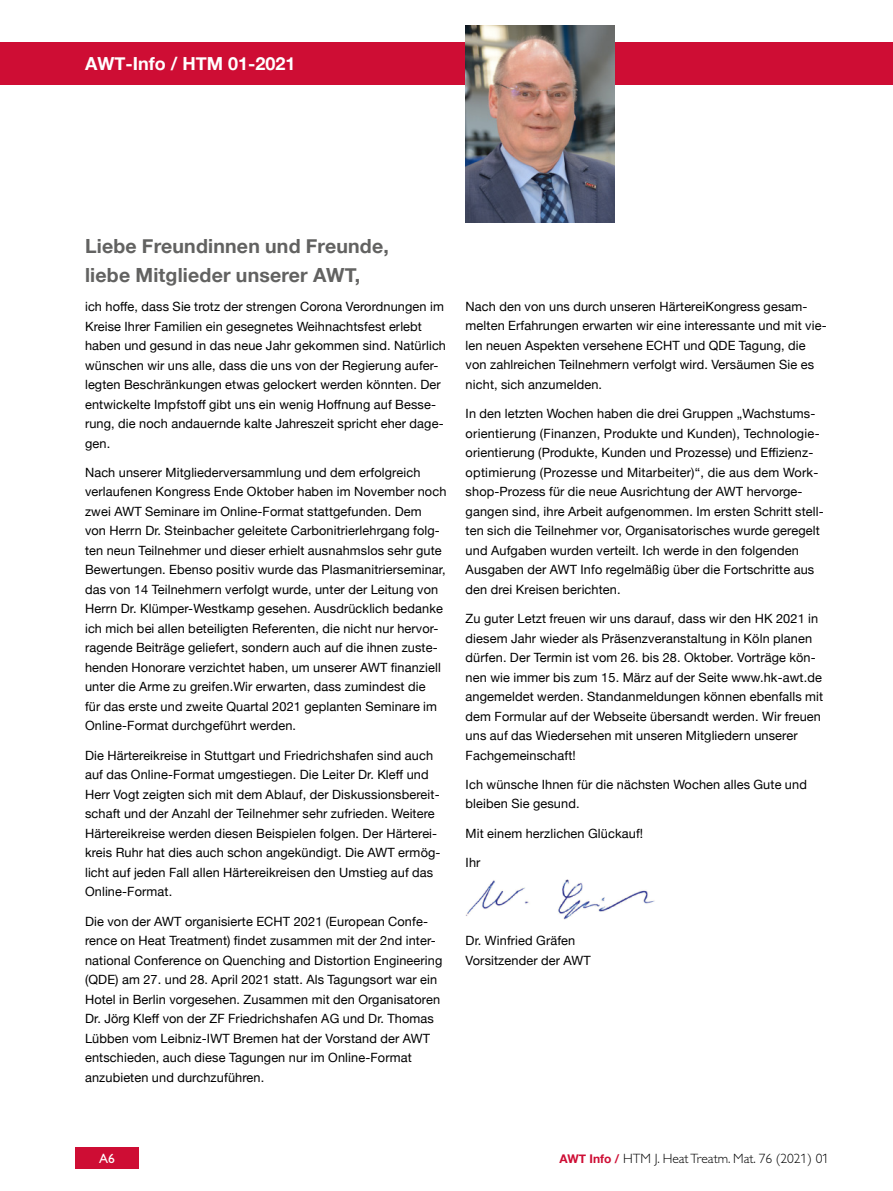
<style>
.page{position:relative;width:893px;height:1191px;background:#fff}
.page>*{position:absolute;margin:0;border:0;box-sizing:border-box;transform-origin:0 0}
.t1{font:700 19.5px/29.2px "Helvetica Neue";letter-spacing:.01em;color:#626261}
.t2{font:700 18px "Helvetica Neue";color:#fff}
.t3{font:13.5px "Gill Sans HTM Light";color:#000}
.t4{font:13.5px "Gill Sans HTM Regular";color:#fff}
.t5{font:12.75px/19.5px "Helvetica Neue";letter-spacing:.01em;color:#000}
.s1{font-family:"Helvetica Neue";font-weight:700;font-size:12px;color:#ce0d34}
</style>
<div class="page">
<img style="left:466px;top:879px;width:189px;height:41px">
<div style="left:0;top:43px;width:893px;height:42px;background:#ce0d34"></div>
<div style="left:75px;top:1147px;width:64px;height:21px;background:#ce0d34"></div>
<img style="left:466px;top:25px;width:148px;height:198px">
<h2 class="t2" style="left:85px;top:50px;width:212px">AWT-Info / HTM 01-2021</h2>
<h1 class="t1" style="left:85px;top:231px;width:305px">Liebe Freundinnen und Freunde, liebe Mitglieder unserer AWT,</h1>
<p class="t5" style="left:85px;top:297px;width:362px">ich hoffe, dass Sie trotz der strengen Corona Verordnungen im Kreise Ihrer Familien ein gesegnetes Weihnachtsfest erlebt haben und gesund in das neue Jahr gekommen sind. Natürlich wünschen wir uns alle, dass die uns von der Regierung aufer&shy;legten Beschränkungen etwas gelockert werden könnten. Der entwickelte Impfstoff gibt uns ein wenig Hoffnung auf Besse&shy;rung, die noch andauernde kalte Jahreszeit spricht eher dage&shy;gen.</p>
<p class="t5" style="left:85px;top:463px;width:363px">Nach unserer Mitgliederversammlung und dem erfolgreich verlaufenen Kongress Ende Oktober haben im November noch zwei AWT Seminare im Online-Format stattgefunden. Dem<br>von Herrn Dr. Steinbacher geleitete Carbonitrierlehrgang folg&shy;ten neun Teilnehmer und dieser erhielt ausnahmslos sehr gute Bewertungen. Ebenso positiv wurde das Plasmanitrierseminar, das von 14 Teilnehmern verfolgt wurde, unter der Leitung von Herrn Dr. Klümper-Westkamp gesehen. Ausdrücklich bedanke ich mich bei allen beteiligten Referenten, die nicht nur hervor&shy;ragende Beiträge geliefert, sondern auch auf die ihnen zuste&shy;henden Honorare verzichtet haben, um unserer AWT finanziell unter die Arme zu greifen.Wir erwarten, dass zumindest die<br>für das erste und zweite Quartal 2021 geplanten Seminare im Online-Format durchgeführt werden.</p>
<p class="t5" style="left:85px;top:746px;width:357px">Die Härtereikreise in Stuttgart und Friedrichshafen sind auch auf das Online-Format umgestiegen. Die Leiter Dr. Kleff und Herr Vogt zeigten sich mit dem Ablauf, der Diskussionsbereit&shy;schaft und der Anzahl der Teilnehmer sehr zufrieden. Weitere Härtereikreise werden diesen Beispielen folgen. Der Härterei&shy;kreis Ruhr hat dies auch schon angekündigt. Die AWT ermög&shy;licht auf jeden Fall allen Härtereikreisen den Umstieg auf das Online-Format.</p>
<p class="t5" style="left:85px;top:912px;width:359px">Die von der AWT organisierte ECHT 2021 (European Confe&shy;rence on Heat Treatment) findet zusammen mit der 2nd inter&shy;national Conference on Quenching and Distortion Engineering (QDE) am 27. und 28. April 2021 statt. Als Tagungsort war ein Hotel in Berlin vorgesehen. Zusammen mit den Organisatoren Dr. Jörg Kleff von der ZF Friedrichshafen AG und Dr. Thomas Lübben vom Leibniz-IWT Bremen hat der Vorstand der AWT entschieden, auch diese Tagungen nur im Online-Format anzubieten und durchzuführen.</p>
<p class="t5" style="left:466px;top:297px;width:363px">Nach den von uns durch unseren HärtereiKongress gesam&shy;melten Erfahrungen erwarten wir eine interessante und mit vie&shy;len neuen Aspekten versehene ECHT und QDE Tagung, die von zahlreichen Teilnehmern verfolgt wird. Versäumen Sie es nicht, sich anzumelden.</p>
<p class="t5" style="left:466px;top:405px;width:360px">In den letzten Wochen haben die drei Gruppen „Wachstums&shy;orientierung (Finanzen, Produkte und Kunden), Technologie&shy;orientierung (Produkte, Kunden und Prozesse) und Effizienz&shy;optimierung (Prozesse und Mitarbeiter)“, die aus dem Work&shy;shop-Prozess für die neue Ausrichtung der AWT hervorge&shy;gangen sind, ihre Arbeit aufgenommen. Im ersten Schritt stell&shy;ten sich die Teilnehmer vor, Organisatorisches wurde geregelt und Aufgaben wurden verteilt. Ich werde in den folgenden Ausgaben der AWT Info regelmäßig über die Fortschritte aus den drei Kreisen berichten.</p>
<p class="t5" style="left:466px;top:609px;width:359px">Zu guter Letzt freuen wir uns darauf, dass wir den HK 2021 in diesem Jahr wieder als Präsenzveranstaltung in Köln planen dürfen. Der Termin ist vom 26. bis 28. Oktober. Vorträge kön&shy;nen wie immer bis zum 15. März auf der Seite www.hk-awt.de angemeldet werden. Standanmeldungen können ebenfalls mit dem Formular auf der Webseite übersandt werden. Wir freuen uns auf das Wiedersehen mit unseren Mitgliedern unserer Fachgemeinschaft!</p>
<p class="t5" style="left:466px;top:775px;width:343px">Ich wünsche Ihnen für die nächsten Wochen alles Gute und bleiben Sie gesund.</p>
<p class="t5" style="left:466px;top:824px;width:179px">Mit einem herzlichen Glückauf!</p>
<p class="t5" style="left:466px;top:853px;width:16px">Ihr</p>
<p class="t5" style="left:466px;top:931px;width:127px">Dr. Winfried Gräfen<br>Vorsitzender der AWT</p>
<p class="t4" style="left:99px;top:1150px;width:17px">A6</p>
<p class="t3" style="left:560px;top:1150px;width:271px"><span class="s1">AWT Info /</span> HTM J. Heat Treatm. Mat. 76 (2021) 01</p>
</div>
